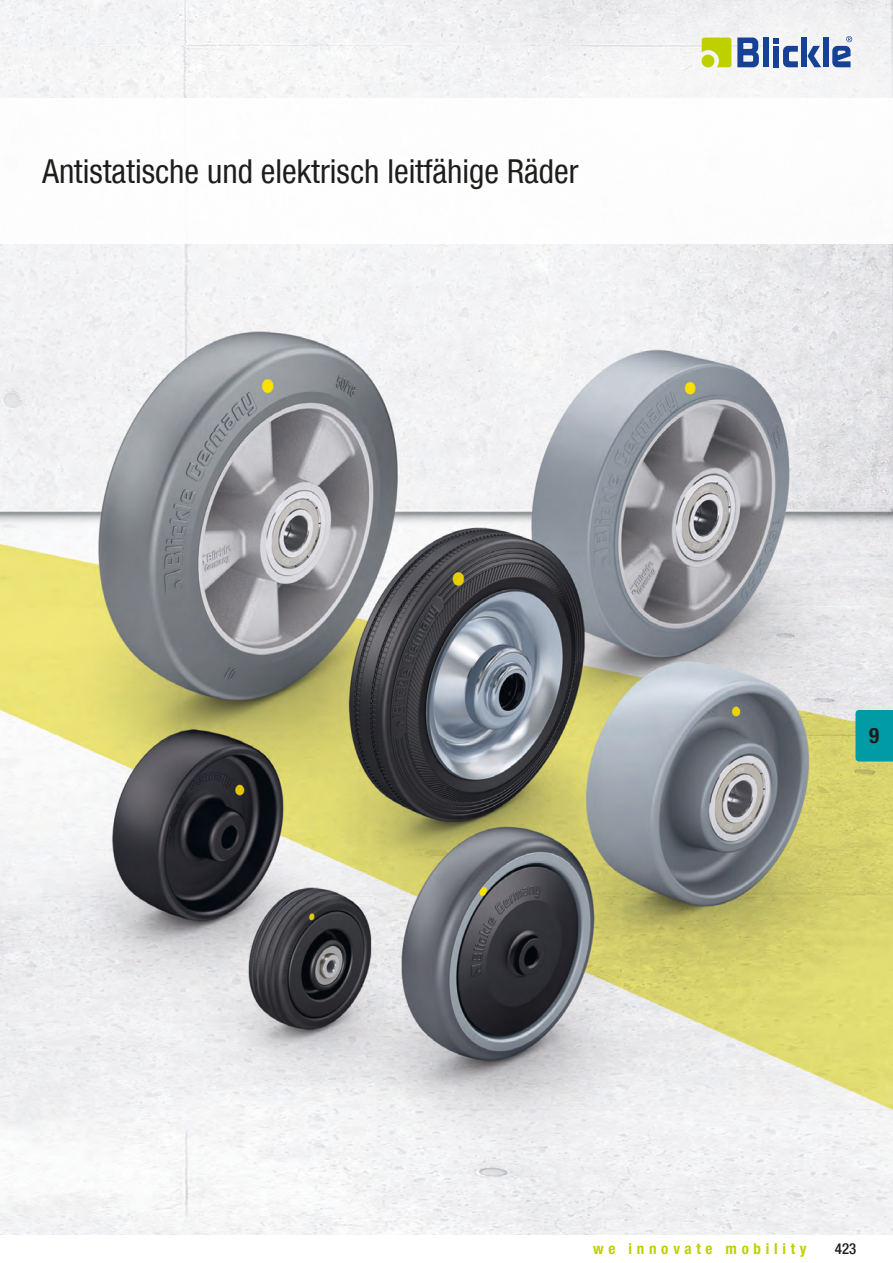
<style>
.page{position:relative;width:893px;height:1263px;background:#fff}
.page>*{position:absolute;margin:0;border:0;box-sizing:border-box;transform-origin:0 0}
._01_Header_Serie{font:33px "Blickle Sans Global";color:#1d1d1b}
.t1{font:700 21px "Blickle Sans Global";color:#1d1d1b}
.t2{font:700 15px "Blickle Sans Global";letter-spacing:.315em;color:#bfd000}
._02_Infobox_Wert{font:500 15px "Blickle Sans Global";color:#1d1d1b}
</style>
<div class="page">
<img style="left:0;top:0;width:893px;height:1235px">
<svg style="left:520px;top:0;width:373px;height:98px;fill:#f2f2f4"></svg>
<svg style="left:702px;top:38px;width:29px;height:29px"></svg>
<div style="left:763px;top:38px;width:6px;height:29px;background:#164194"></div>
<svg style="left:808px;top:46px;width:13px;height:21px"></svg>
<svg style="left:773px;top:38px;width:25px;height:29px"></svg>
<div style="left:823px;top:38px;width:6px;height:29px;background:#164194"></div>
<div style="left:801px;top:38px;width:6px;height:29px;background:#164194"></div>
<svg style="left:737px;top:38px;width:22px;height:29px"></svg>
<div style="left:702px;top:55px;width:12px;height:12px;background:#bfd000;border-radius:50%"></div>
<svg style="left:832px;top:36px;width:20px;height:31px"></svg>
<div style="left:0;top:98px;width:893px;height:145px;background:#fff"></div>
<div style="left:855px;top:710px;width:38px;height:51px;background:#009ba4"></div>
<p class="_01_Header_Serie" style="left:43px;top:152px;width:537px">Antistatische und elektrisch leitfähige Räder</p>
<p class="t1" style="left:869px;top:724px;width:12px">9</p>
<p class="t2" style="left:593px;top:1240px;width:215px">we innovate mobility</p>
<p class="_02_Infobox_Wert" style="left:835px;top:1240px;width:23px">423</p>
</div>
